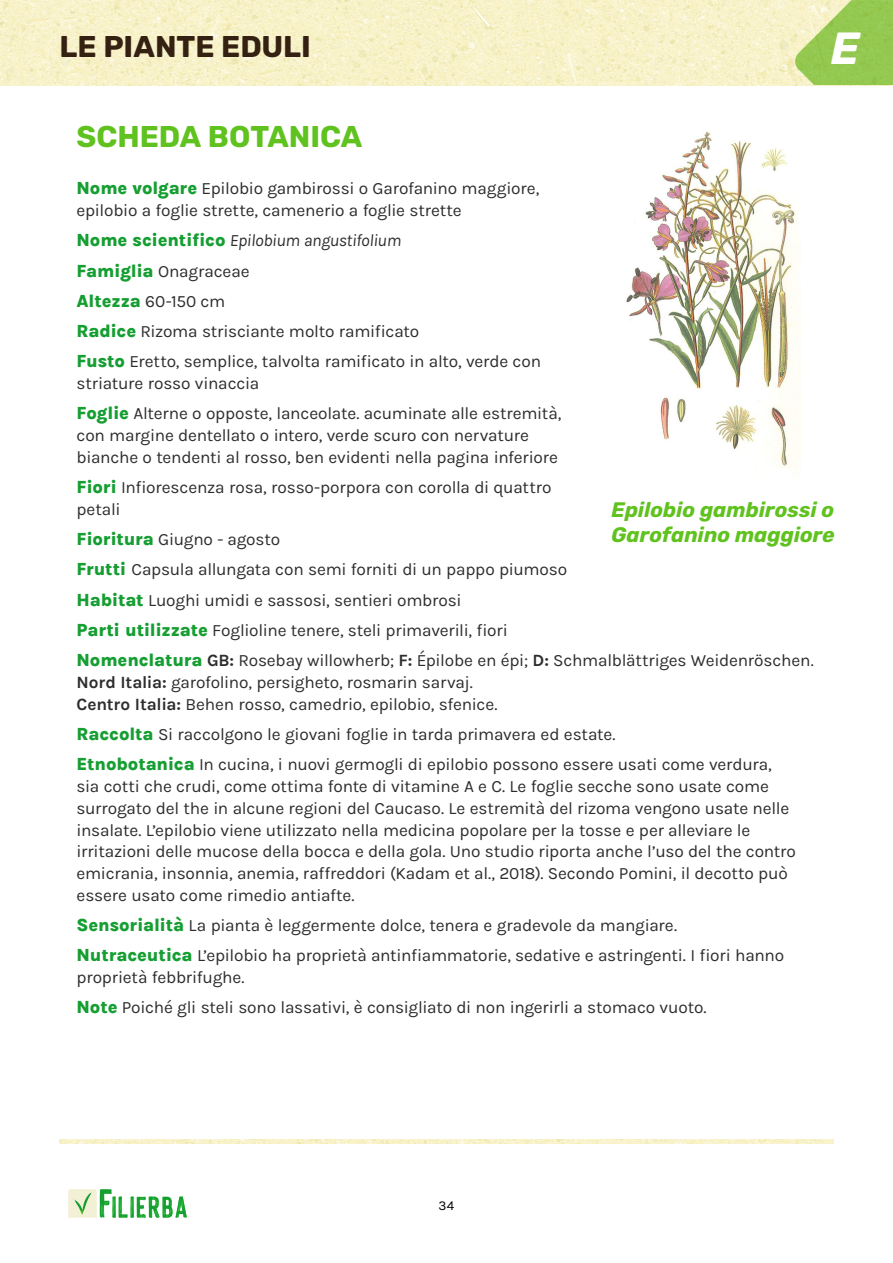
<style>
.page{position:relative;width:893px;height:1263px;background:#fff}
.page>*{position:absolute;margin:0;border:0;box-sizing:border-box;transform-origin:0 0}
.testo{font:italic 700 45px "Rubik";color:#fff}
.testo-2{font:700 30px "Rubik";letter-spacing:-.005em;color:#60c21e}
.t1{font:700 30px "Rubik";color:#342111}
.testo-3{font:italic 700 21px/25.2px "Rubik";color:#60c21e}
.testo-4{font:17.25px/21.8px "Karla";letter-spacing:-.01em;color:#2d2d2d}
.testo-5{font:italic 17.25px "Karla";letter-spacing:-.02em;color:#2d2d2d}
.t2{font:13.5px "Karla";color:#000}
.s1{font-weight:800;font-size:18px;color:#159e31}
.s2{font-weight:800;font-style:normal;font-size:18px;color:#159e31}
.s3{font-weight:700}
</style>
<div class="page">
<img style="left:0;top:0;width:794px;height:85px">
<img style="left:60px;top:1140px;width:773px;height:4px">
<svg style="left:68px;top:1189px;width:119px;height:29px"></svg>
<svg style="left:794px;top:0;width:99px;height:85px;background:#aad16c"></svg>
<img style="left:626px;top:131px;width:174px;height:337px">
<h2 class="t1" style="left:60px;top:29px;width:253px">LE PIANTE EDULI</h2>
<p class="testo" style="left:831px;top:22px;width:30px">E</p>
<p class="testo-2" style="left:77px;top:119px;width:287px">SCHEDA BOTANICA</p>
<p class="testo-4" style="left:77px;top:177px;width:464px"><span class="s1">Nome volgare</span> Epilobio gambirossi o Garofanino maggiore, epilobio a foglie strette, camenerio a foglie strette</p>
<p class="testo-5" style="left:77px;top:229px;width:326px"><span class="s2">Nome scientifico</span> Epilobium angustifolium</p>
<p class="testo-4" style="left:77px;top:259px;width:175px"><span class="s1">Famiglia</span> Onagraceae</p>
<p class="testo-4" style="left:77px;top:290px;width:150px"><span class="s1">Altezza</span> 60-150 cm</p>
<p class="testo-4" style="left:77px;top:320px;width:344px"><span class="s1">Radice</span> Rizoma strisciante molto ramificato</p>
<p class="testo-4" style="left:77px;top:350px;width:466px"><span class="s1">Fusto</span> Eretto, semplice, talvolta ramificato in alto, verde con striature rosso vinaccia</p>
<p class="testo-4" style="left:77px;top:402px;width:486px"><span class="s1">Foglie</span> Alterne o opposte, lanceolate. acuminate alle estremità, con margine dentellato o intero, verde scuro con nervature bianche o tendenti al rosso, ben evidenti nella pagina inferiore</p>
<p class="testo-4" style="left:77px;top:476px;width:476px"><span class="s1">Fiori</span> Infiorescenza rosa, rosso-porpora con corolla di quattro petali</p>
<p class="testo-4" style="left:77px;top:528px;width:205px"><span class="s1">Fioritura</span> Giugno - agosto</p>
<p class="testo-4" style="left:77px;top:558px;width:492px"><span class="s1">Frutti</span> Capsula allungata con semi forniti di un pappo piumoso</p>
<p class="testo-4" style="left:77px;top:588px;width:387px"><span class="s1">Habitat</span> Luoghi umidi e sassosi, sentieri ombrosi</p>
<p class="testo-4" style="left:77px;top:619px;width:433px"><span class="s1">Parti utilizzate</span> Foglioline tenere, steli primaverili, fiori</p>
<p class="testo-4" style="left:77px;top:649px;width:739px"><span class="s1">Nomenclatura</span> <span class="s3">GB:</span> Rosebay willowherb; <span class="s3">F:</span> Épilobe en épi; <span class="s3">D:</span> Schmalblättriges Weidenröschen.<br><span class="s3">Nord Italia:</span> garofolino, persigheto, rosmarin sarvaj.<br><span class="s3">Centro Italia:</span> Behen rosso, camedrio, epilobio, sfenice.</p>
<p class="testo-4" style="left:77px;top:723px;width:541px"><span class="s1">Raccolta</span> Si raccolgono le giovani foglie in tarda primavera ed estate.</p>
<p class="testo-4" style="left:77px;top:753px;width:721px"><span class="s1">Etnobotanica</span> In cucina, i nuovi germogli di epilobio possono essere usati come verdura, sia cotti che crudi, come ottima fonte di vitamine A e C. Le foglie secche sono usate come surrogato del the in alcune regioni del Caucaso. Le estremità del rizoma vengono usate nelle insalate. L’epilobio viene utilizzato nella medicina popolare per la tosse e per alleviare le irritazioni delle mucose della bocca e della gola. Uno studio riporta anche l’uso del the contro emicrania, insonnia, anemia, raffreddori (Kadam et al., 2018). Secondo Pomini, il decotto può essere usato come rimedio antiafte.</p>
<p class="testo-4" style="left:77px;top:914px;width:602px"><span class="s1">Sensorialità</span> La pianta è leggermente dolce, tenera e gradevole da mangiare.</p>
<p class="testo-4" style="left:77px;top:944px;width:709px"><span class="s1">Nutraceutica</span> L’epilobio ha proprietà antinfiammatorie, sedative e astringenti. I fiori hanno proprietà febbrifughe.</p>
<p class="testo-4" style="left:77px;top:996px;width:631px"><span class="s1">Note</span> Poiché gli steli sono lassativi, è consigliato di non ingerirli a stomaco vuoto.</p>
<p class="testo-3" style="left:611px;top:498px;width:225px">Epilobio gambirossi o<br>Garofanino maggiore</p>
<p class="t2" style="left:439px;top:1196px;width:17px">34</p>
</div>
